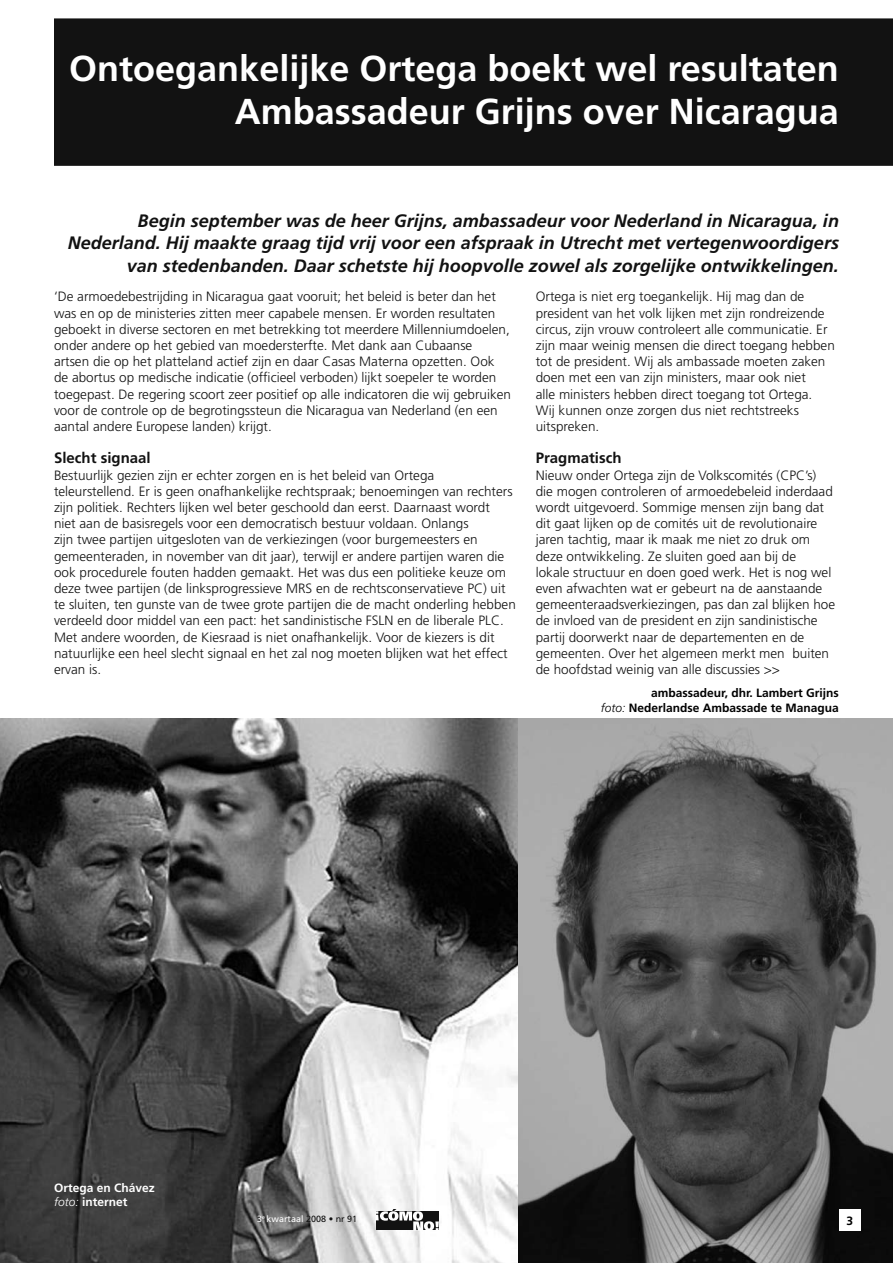
<style>
.page{position:relative;width:893px;height:1263px;background:#fff}
.page>*{position:absolute;margin:0;border:0;box-sizing:border-box;transform-origin:0 0}
.t1{font:700 36px/43.2px "Frutiger";color:#fff;text-align:right}
.t2{font:italic 700 18px/22.5px "Frutiger";color:#121212;text-align:right}
.t3{font:700 15px "Frutiger";color:#121212}
.t4{font:300 13.5px/16.2px "Frutiger";color:#121212}
.t5{font:700 12px/14.4px "Frutiger";color:#000;text-align:right}
.t6{font:700 12px/14.4px "Frutiger";color:#fff}
.t7{font:9px "Frutiger";color:#fff}
.s1{font-weight:300;font-style:italic}
.s2{color:#121212}
</style>
<div class="page">
<img style="left:0;top:719px;width:893px;height:544px">
<div style="left:54px;top:18px;width:839px;height:148px;background:#121212"></div>
<svg style="left:375px;top:1209px;width:64px;height:22px"></svg>
<div style="left:839px;top:1209px;width:21px;height:21px;background:#fff"></div>
<h1 class="t1" style="left:69px;top:47px;width:771px">Ontoegankelijke Ortega boekt wel resultaten<br>Ambassadeur Grijns over Nicaragua</h1>
<p class="t2" style="left:68px;top:209px;width:773px">Begin september was de heer Grijns, ambassadeur voor Nederland in Nicaragua, in<br>Nederland. Hij maakte graag tijd vrij voor een afspraak in Utrecht met vertegenwoordigers van stedenbanden. Daar schetste hij hoopvolle zowel als zorgelijke ontwikkelingen.</p>
<p class="t4" style="left:54px;top:289px;width:459px">‘De armoedebestrijding in Nicaragua gaat vooruit; het beleid is beter dan het was en op de ministeries zitten meer capabele mensen. Er worden resultaten geboekt in diverse sectoren en met betrekking tot meerdere Millenniumdoelen, onder andere op het gebied van moedersterfte. Met dank aan Cubaanse<br>artsen die op het platteland actief zijn en daar Casas Materna opzetten. Ook de abortus op medische indicatie (officieel verboden) lijkt soepeler te worden toegepast. De regering scoort zeer positief op alle indicatoren die wij gebruiken voor de controle op de begrotingssteun die Nicaragua van Nederland (en een aantal andere Europese landen) krijgt.</p>
<p class="t3" style="left:54px;top:449px;width:98px">Slecht signaal</p>
<p class="t4" style="left:54px;top:467px;width:463px">Bestuurlijk gezien zijn er echter zorgen en is het beleid van Ortega teleurstellend. Er is geen onafhankelijke rechtspraak; benoemingen van rechters zijn politiek. Rechters lijken wel beter geschoold dan eerst. Daarnaast wordt<br>niet aan de basisregels voor een democratisch bestuur voldaan. Onlangs<br>zijn twee partijen uitgesloten van de verkiezingen (voor burgemeesters en gemeenteraden, in november van dit jaar), terwijl er andere partijen waren die ook procedurele fouten hadden gemaakt. Het was dus een politieke keuze om deze twee partijen (de linksprogressieve MRS en de rechtsconservatieve PC) uit te sluiten, ten gunste van de twee grote partijen die de macht onderling hebben verdeeld door middel van een pact: het sandinistische FSLN en de liberale PLC.<br>Met andere woorden, de Kiesraad is niet onafhankelijk. Voor de kiezers is dit natuurlijke een heel slecht signaal en het zal nog moeten blijken wat het effect ervan is.</p>
<p class="t4" style="left:536px;top:289px;width:301px">Ortega is niet erg toegankelijk. Hij mag dan de president van het volk lijken met zijn rondreizende circus, zijn vrouw controleert alle communicatie. Er zijn maar weinig mensen die direct toegang hebben tot de president. Wij als ambassade moeten zaken doen met een van zijn ministers, maar ook niet<br>alle ministers hebben direct toegang tot Ortega.<br>Wij kunnen onze zorgen dus niet rechtstreeks uitspreken.</p>
<p class="t3" style="left:536px;top:449px;width:87px">Pragmatisch</p>
<p class="t4" style="left:536px;top:467px;width:301px">Nieuw onder Ortega zijn de Volkscomités (CPC’s) die mogen controleren of armoedebeleid inderdaad wordt uitgevoerd. Sommige mensen zijn bang dat dit gaat lijken op de comités uit de revolutionaire jaren tachtig, maar ik maak me niet zo druk om deze ontwikkeling. Ze sluiten goed aan bij de<br>lokale structuur en doen goed werk. Het is nog wel even afwachten wat er gebeurt na de aanstaande gemeenteraadsverkiezingen, pas dan zal blijken hoe de invloed van de president en zijn sandinistische partij doorwerkt naar de departementen en de gemeenten. Over het algemeen merkt men buiten de hoofdstad weinig van alle discussies &gt;&gt;</p>
<p class="t5" style="left:601px;top:686px;width:240px">ambassadeur, dhr. Lambert Grijns<br><span class="s1">foto:</span> Nederlandse Ambassade te Managua</p>
<p class="t6" style="left:54px;top:1180px;width:102px">Ortega en Chávez <span class="s1">foto:</span> internet</p>
<p class="t7" style="left:257px;top:1214px;width:101px">3<sup>e</sup> kwartaal <span class="s2">2008 • nr 91</span></p>
<p class="t5" style="left:846px;top:1213px;width:8px">3</p>
</div>
